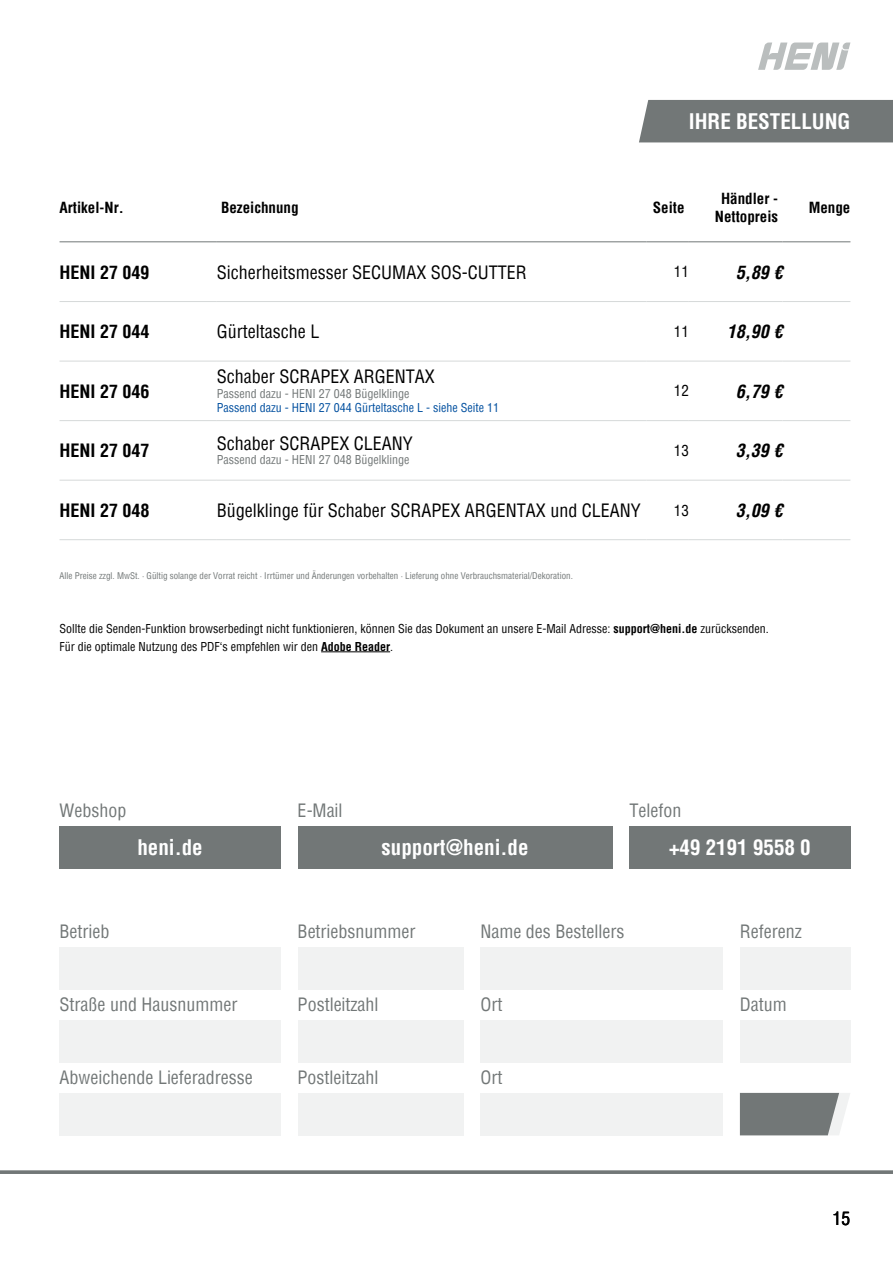
<style>
.page{position:relative;width:893px;height:1263px;background:#fff}
.page>*{position:absolute;margin:0;border:0;box-sizing:border-box;transform-origin:0 0}
.t1{font:700 condensed 21px "Helvetica";color:#fff}
.t2{font:condensed 18px "Helvetica";color:#727777}
.t3{font:condensed 18px "Helvetica";color:#000}
.t4{font:700 condensed 18px "Helvetica";color:#000}
.t5{font:italic 700 condensed 18px "Helvetica";color:#000}
.t6{font:700 condensed 15px/18px "Helvetica";color:#000;text-align:center}
.t7{font:condensed 15px "Helvetica";color:#000}
.t8{font:condensed 12px/18px "Helvetica";color:#000}
.t9{font:condensed 12px "Helvetica";color:#727777}
.t10{font:condensed 12px "Helvetica";color:#004f9f}
.t11{font:condensed 9px "Helvetica";color:#727777}
.s1{font-weight:700}
</style>
<div class="page">
<svg style="left:758px;top:43px;width:92px;height:27px"></svg>
<hr style="left:0;top:1171px;width:893px;height:3px;background:#727777">
<div style="left:639px;top:100px;width:254px;height:42px;background:#727777"></div>
<hr style="left:60px;top:241px;width:157px;height:1px;background:#727777">
<hr style="left:217px;top:241px;width:429px;height:1px;background:#727777">
<hr style="left:646px;top:241px;width:43px;height:1px;background:#727777">
<hr style="left:689px;top:241px;width:93px;height:1px;background:#727777">
<hr style="left:782px;top:241px;width:68px;height:1px;background:#727777">
<hr style="left:60px;top:301px;width:157px;height:1px;background:#d6d9d9">
<hr style="left:217px;top:301px;width:429px;height:1px;background:#d6d9d9">
<hr style="left:646px;top:301px;width:43px;height:1px;background:#d6d9d9">
<hr style="left:689px;top:301px;width:93px;height:1px;background:#d6d9d9">
<hr style="left:782px;top:301px;width:68px;height:1px;background:#d6d9d9">
<hr style="left:60px;top:361px;width:157px;height:1px;background:#d6d9d9">
<hr style="left:217px;top:361px;width:429px;height:1px;background:#d6d9d9">
<hr style="left:646px;top:361px;width:43px;height:1px;background:#d6d9d9">
<hr style="left:689px;top:361px;width:93px;height:1px;background:#d6d9d9">
<hr style="left:782px;top:361px;width:68px;height:1px;background:#d6d9d9">
<hr style="left:60px;top:420px;width:157px;height:1px;background:#d6d9d9">
<hr style="left:217px;top:420px;width:429px;height:1px;background:#d6d9d9">
<hr style="left:646px;top:420px;width:43px;height:1px;background:#d6d9d9">
<hr style="left:689px;top:420px;width:93px;height:1px;background:#d6d9d9">
<hr style="left:782px;top:420px;width:68px;height:1px;background:#d6d9d9">
<hr style="left:60px;top:480px;width:157px;height:1px;background:#d6d9d9">
<hr style="left:217px;top:480px;width:429px;height:1px;background:#d6d9d9">
<hr style="left:646px;top:480px;width:43px;height:1px;background:#d6d9d9">
<hr style="left:689px;top:480px;width:93px;height:1px;background:#d6d9d9">
<hr style="left:782px;top:480px;width:68px;height:1px;background:#d6d9d9">
<hr style="left:60px;top:539px;width:157px;height:1px;background:#d6d9d9">
<hr style="left:217px;top:539px;width:429px;height:1px;background:#d6d9d9">
<hr style="left:646px;top:539px;width:43px;height:1px;background:#d6d9d9">
<hr style="left:689px;top:539px;width:93px;height:1px;background:#d6d9d9">
<hr style="left:782px;top:539px;width:68px;height:1px;background:#d6d9d9">
<div style="left:60px;top:1020px;width:221px;height:42px;background:#f1f2f2"></div>
<div style="left:298px;top:1020px;width:165px;height:42px;background:#f1f2f2"></div>
<div style="left:480px;top:1020px;width:243px;height:42px;background:#f1f2f2"></div>
<div style="left:740px;top:1020px;width:110px;height:42px;background:#f1f2f2"></div>
<div style="left:740px;top:947px;width:110px;height:42px;background:#f1f2f2"></div>
<div style="left:60px;top:947px;width:221px;height:42px;background:#f1f2f2"></div>
<div style="left:298px;top:947px;width:165px;height:42px;background:#f1f2f2"></div>
<div style="left:480px;top:947px;width:243px;height:42px;background:#f1f2f2"></div>
<div style="left:60px;top:1093px;width:221px;height:42px;background:#f1f2f2"></div>
<div style="left:298px;top:1093px;width:165px;height:42px;background:#f1f2f2"></div>
<div style="left:480px;top:1093px;width:243px;height:42px;background:#f1f2f2"></div>
<svg style="left:740px;top:1093px;width:110px;height:42px;background:#858a8a"></svg>
<div style="left:60px;top:826px;width:221px;height:42px;background:#727777"></div>
<div style="left:298px;top:826px;width:314px;height:42px;background:#727777"></div>
<div style="left:629px;top:826px;width:221px;height:42px;background:#727777"></div>
<hr style="left:321px;top:651px;width:69px;height:1px;background:#000">
<h1 class="t1" style="left:689px;top:108px;width:163px">IHRE BESTELLUNG</h1>
<p class="t6" style="left:60px;top:199px;width:66px">Artikel-Nr.</p>
<p class="t6" style="left:221px;top:199px;width:79px">Bezeichnung</p>
<p class="t6" style="left:653px;top:199px;width:33px">Seite</p>
<p class="t6" style="left:715px;top:190px;width:65px">Händler -<br>Nettopreis</p>
<p class="t6" style="left:809px;top:199px;width:43px">Menge</p>
<h2 class="t4" style="left:60px;top:260px;width:91px">HENI 27 049</h2>
<h2 class="t3" style="left:217px;top:260px;width:311px">Sicherheitsmesser SECUMAX SOS-CUTTER</h2>
<p class="t7" style="left:674px;top:262px;width:16px">11</p>
<h2 class="t5" style="left:736px;top:260px;width:48px">5,89 €</h2>
<h2 class="t4" style="left:60px;top:320px;width:91px">HENI 27 044</h2>
<h2 class="t3" style="left:217px;top:320px;width:104px">Gürteltasche L</h2>
<p class="t7" style="left:674px;top:322px;width:16px">11</p>
<h2 class="t5" style="left:727px;top:320px;width:57px">18,90 €</h2>
<h2 class="t4" style="left:60px;top:379px;width:91px">HENI 27 046</h2>
<h2 class="t3" style="left:217px;top:365px;width:220px">Schaber SCRAPEX ARGENTAX</h2>
<p class="t9" style="left:217px;top:385px;width:194px">Passend dazu - HENI 27 048 Bügelklinge</p>
<p class="t10" style="left:217px;top:400px;width:284px">Passend dazu - HENI 27 044 Gürteltasche L - siehe Seite 11</p>
<h2 class="t4" style="left:60px;top:439px;width:91px">HENI 27 047</h2>
<h2 class="t3" style="left:217px;top:432px;width:198px">Schaber SCRAPEX CLEANY</h2>
<p class="t9" style="left:217px;top:452px;width:194px">Passend dazu - HENI 27 048 Bügelklinge</p>
<p class="t7" style="left:674px;top:381px;width:16px">12</p>
<h2 class="t5" style="left:736px;top:379px;width:48px">6,79 €</h2>
<p class="t7" style="left:674px;top:441px;width:16px">13</p>
<h2 class="t5" style="left:736px;top:439px;width:48px">3,39 €</h2>
<h2 class="t4" style="left:60px;top:498px;width:91px">HENI 27 048</h2>
<h2 class="t3" style="left:217px;top:498px;width:426px">Bügelklinge für Schaber SCRAPEX ARGENTAX und CLEANY</h2>
<p class="t7" style="left:674px;top:500px;width:16px">13</p>
<h2 class="t5" style="left:736px;top:498px;width:48px">3,09 €</h2>
<p class="t11" style="left:60px;top:569px;width:515px">Alle Preise zzgl. MwSt. · Gültig solange der Vorrat reicht · Irrtümer und Änderungen vorbehalten · Lieferung ohne Verbrauchsmaterial/Dekoration.</p>
<p class="t8" style="left:60px;top:619px;width:711px">Sollte die Senden-Funktion browserbedingt nicht funktionieren, können Sie das Dokument an unsere E-Mail Adresse: <span class="s1">support@heni.de</span> zurücksenden.<br>Für die optimale Nutzung des PDF‘s empfehlen wir den <span class="s1">Adobe Reader</span>.</p>
<h2 class="t2" style="left:60px;top:799px;width:68px">Webshop</h2>
<h1 class="t1" style="left:137px;top:833px;width:67px">heni.de</h1>
<h2 class="t2" style="left:298px;top:799px;width:46px">E-Mail</h2>
<h1 class="t1" style="left:381px;top:833px;width:148px">support@heni.de</h1>
<h2 class="t2" style="left:629px;top:799px;width:53px">Telefon</h2>
<h1 class="t1" style="left:669px;top:833px;width:143px">+49 2191 9558 0</h1>
<h2 class="t2" style="left:60px;top:920px;width:51px">Betrieb</h2>
<h2 class="t2" style="left:298px;top:920px;width:119px">Betriebsnummer</h2>
<h2 class="t2" style="left:480px;top:920px;width:145px">Name des Bestellers</h2>
<h2 class="t2" style="left:740px;top:920px;width:63px">Referenz</h2>
<h2 class="t2" style="left:60px;top:993px;width:179px">Straße und Hausnummer</h2>
<h2 class="t2" style="left:298px;top:993px;width:82px">Postleitzahl</h2>
<h2 class="t2" style="left:480px;top:993px;width:23px">Ort</h2>
<h2 class="t2" style="left:740px;top:993px;width:48px">Datum</h2>
<h2 class="t2" style="left:60px;top:1066px;width:195px">Abweichende Lieferadresse</h2>
<h2 class="t2" style="left:298px;top:1066px;width:82px">Postleitzahl</h2>
<h2 class="t2" style="left:480px;top:1066px;width:23px">Ort</h2>
<h2 class="t3" style="left:832px;top:1206px;width:19px">15</h2>
</div>
